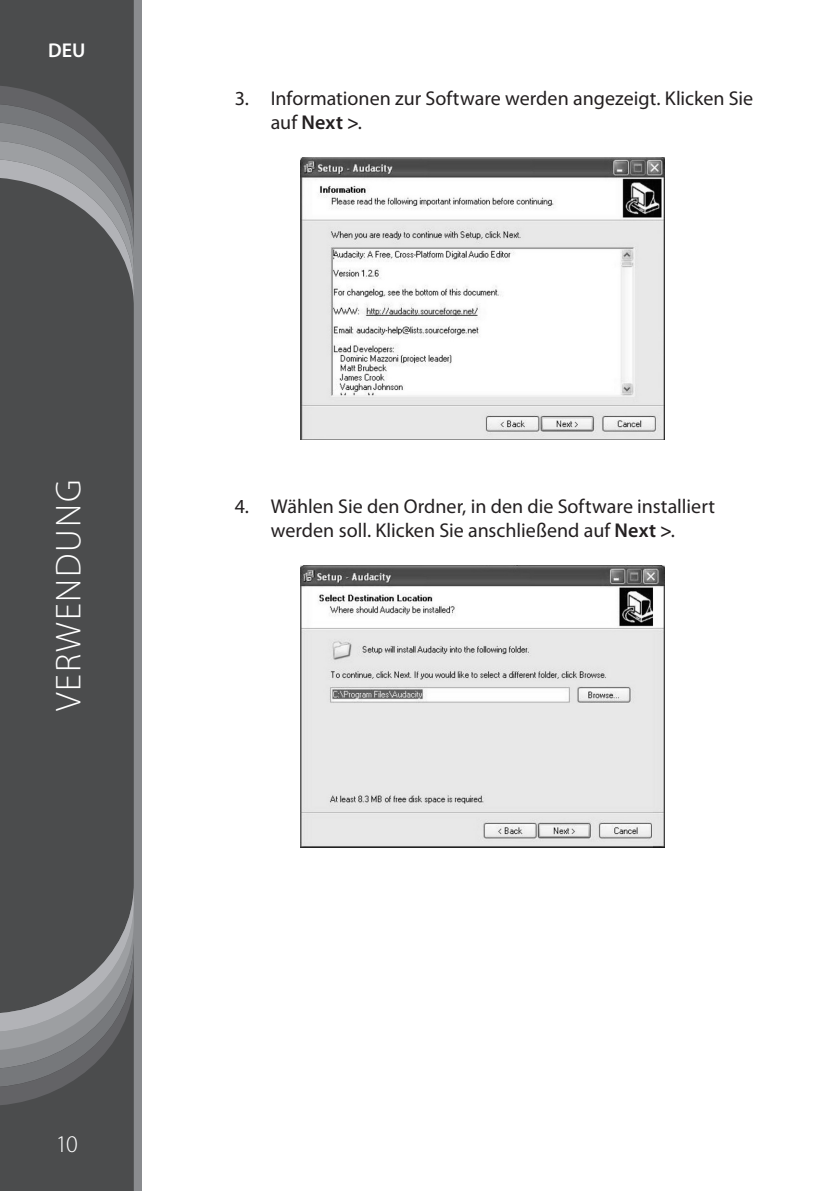
<style>
.page{position:relative;width:840px;height:1191px;background:#fff}
.page>*{position:absolute;margin:0;border:0;box-sizing:border-box;transform-origin:0 0}
.t1{font:300 36px "Myriad Pro";color:#fff}
.t2{font:300 24px "Myriad Pro";color:#fff}
.t3{font:20px/24px "Myriad Pro";color:#231f20}
.t4{font:600 20px "Myriad Pro";color:#fff}
.s1{font-weight:600}
</style>
<div class="page">
<div style="left:0;top:0;width:142px;height:1191px;background:#8a8c8f"></div>
<div style="left:0;top:307px;width:134px;height:577px;background:#4b4c4d"></div>
<svg style="left:0;top:0;width:134px;height:307px;background:#5d5e60"></svg>
<svg style="left:0;top:884px;width:134px;height:307px;background:#5d5e60"></svg>
<img style="left:300px;top:157px;width:364px;height:283px">
<img style="left:300px;top:565px;width:364px;height:282px">
<p class="t4" style="left:48px;top:37px;width:39px">DEU</p>
<h1 class="t1" style="left:49px;top:711px;width:231px;rotate:-90deg">Verwendung</h1>
<p class="t3" style="left:270px;top:86px;width:483px;text-indent:-36px">3. Informationen zur Software werden angezeigt. Klicken Sie auf <span class="s1">Next &gt;</span>.</p>
<p class="t3" style="left:234px;top:494px;width:481px;text-align:center">4. Wählen Sie den Ordner, in den die Software installiert werden soll. Klicken Sie anschließend auf <span class="s1">Next &gt;</span>.</p>
<p class="t2" style="left:56px;top:1131px;width:23px">10</p>
</div>
